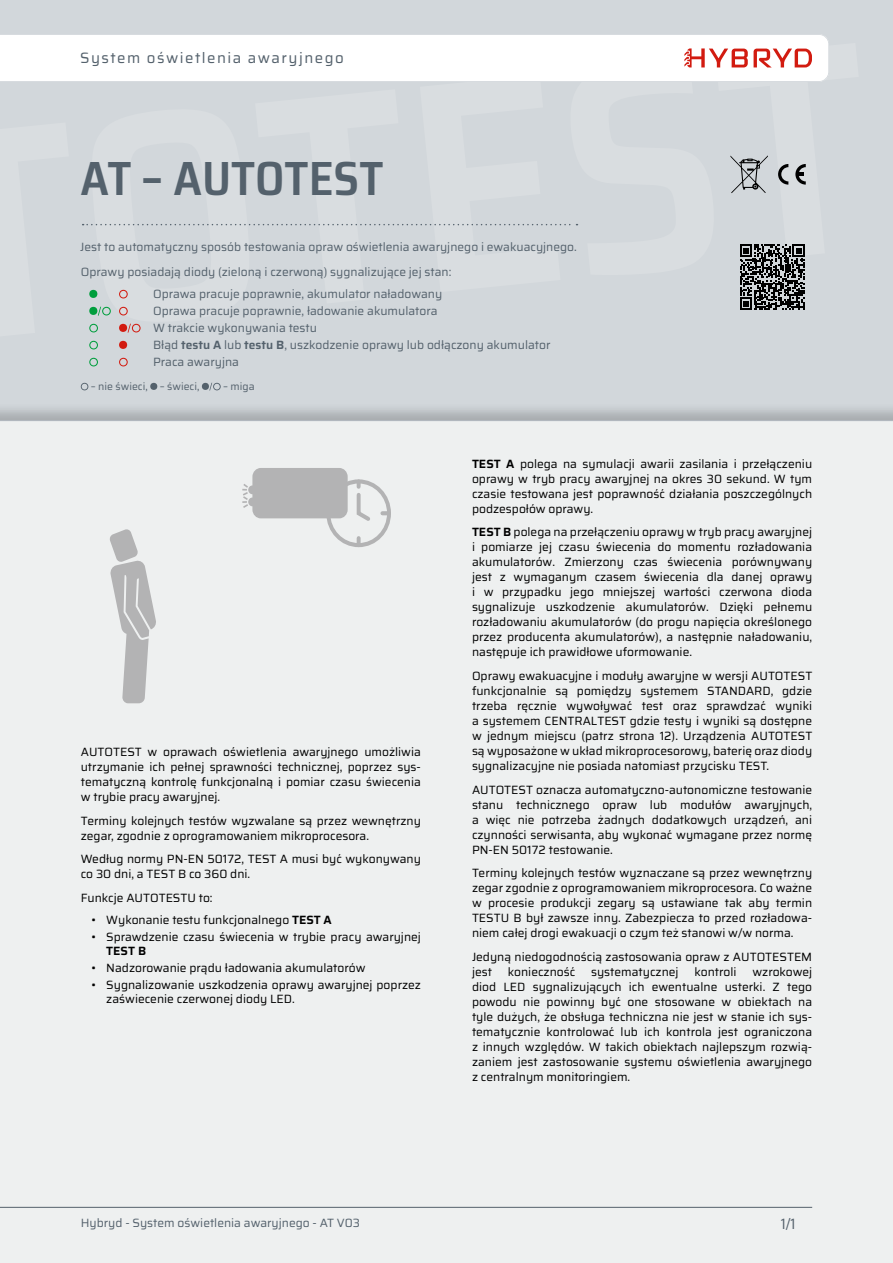
<style>
.page{position:relative;width:893px;height:1263px;background:#eef0f0}
.page>*{position:absolute;margin:0;border:0;box-sizing:border-box;transform-origin:0 0}
.t1{font:600 semi-condensed 48px "Saira";color:#54616c}
.t2{font:15px "Saira";letter-spacing:.1em;color:#54616c}
.t3{font:semi-condensed 15px "Saira";color:#54616c}
.t4{font:12px/15px "Saira";color:#000;text-align:justify}
.t5{font:12px/17px "Saira";color:#54616c}
.t6{font:600 12px "Saira";color:#000}
.t7{font:10.5px "Saira";color:#54616c}
.s1{font-weight:600}
</style>
<div class="page">
<div style="left:0;top:0;width:893px;height:421px;background:#d2d7db"></div>
<hr style="left:0;top:1207px;width:812px;height:1px;background:#54616c">
<svg style="left:0;top:34px;width:829px;height:48px;background:#fcf8f8"></svg>
<hr style="left:0;top:420px;width:893px;height:1px;background:#b3b9c1">
<svg style="left:83px;top:224px;width:494px;height:1px"></svg>
<svg style="left:89px;top:290px;width:8px;height:8px"></svg>
<svg style="left:119px;top:290px;width:9px;height:8px"></svg>
<svg style="left:89px;top:307px;width:22px;height:9px"></svg>
<svg style="left:119px;top:307px;width:9px;height:8px"></svg>
<svg style="left:89px;top:324px;width:9px;height:8px"></svg>
<svg style="left:119px;top:324px;width:22px;height:9px"></svg>
<svg style="left:89px;top:341px;width:9px;height:8px"></svg>
<svg style="left:119px;top:341px;width:8px;height:8px"></svg>
<svg style="left:89px;top:358px;width:9px;height:8px"></svg>
<svg style="left:119px;top:358px;width:9px;height:8px"></svg>
<svg style="left:81px;top:383px;width:7px;height:7px"></svg>
<svg style="left:150px;top:383px;width:7px;height:7px"></svg>
<svg style="left:202px;top:383px;width:19px;height:7px"></svg>
<div style="left:252px;top:468px;width:96px;height:50px;background:#b3b3b4;border-radius:9px"></div>
<div style="left:248px;top:485px;width:9px;height:9px;background:#b3b3b4;border-radius:50%"></div>
<div style="left:248px;top:497px;width:9px;height:9px;background:#b3b3b4;border-radius:50%"></div>
<svg style="left:242px;top:484px;width:8px;height:24px"></svg>
<svg style="left:382px;top:511px;width:4px;height:4px"></svg>
<div style="left:326px;top:479px;width:65px;height:68px;border:4px solid #b3b3b4;border-radius:50%"></div>
<svg style="left:355px;top:481px;width:19px;height:40px"></svg>
<svg style="left:357px;top:538px;width:4px;height:7px"></svg>
<svg style="left:328px;top:511px;width:3px;height:4px"></svg>
<svg style="left:110px;top:529px;width:46px;height:174px"></svg>
<svg style="left:730px;top:155px;width:38px;height:38px"></svg>
<svg style="left:778px;top:164px;width:10px;height:21px"></svg>
<svg style="left:795px;top:164px;width:11px;height:21px"></svg>
<svg style="left:740px;top:245px;width:65px;height:65px"></svg>
<p class="t2" style="left:80px;top:47px;width:265px">System oświetlenia awaryjnego</p>
<h1 class="t1" style="left:81px;top:142px;width:304px">AT – AUTOTEST</h1>
<p class="t5" style="left:80px;top:234px;width:498px;line-height:25px">Jest to automatyczny sposób testowania opraw oświetlenia awaryjnego i ewakuacyjnego.<br>Oprawy posiadają diody (zieloną i czerwoną) sygnalizujące jej stan:</p>
<p class="t5" style="left:153px;top:286px;width:399px">Oprawa pracuje poprawnie, akumulator naładowany<br>Oprawa pracuje poprawnie, ładowanie akumulatora<br>W trakcie wykonywania testu<br>Błąd <span class="s1">testu A</span> lub <span class="s1">testu B</span>, uszkodzenie oprawy lub odłączony akumulator Praca awaryjna</p>
<p class="t7" style="left:91px;top:379px;width:110px">– nie świeci, – świeci,</p>
<p class="t7" style="left:223px;top:379px;width:33px">– miga</p>
<p class="t4" style="left:81px;top:744px;width:342px">AUTOTEST w oprawach oświetlenia awaryjnego umożliwia utrzymanie ich pełnej sprawności technicznej, poprzez sys&shy;tematyczną kontrolę funkcjonalną i pomiar czasu świecenia w trybie pracy awaryjnej.</p>
<p class="t4" style="left:81px;top:813px;width:342px">Terminy kolejnych testów wyzwalane są przez wewnętrzny zegar, zgodnie z oprogramowaniem mikroprocesora.</p>
<p class="t4" style="left:81px;top:851px;width:342px">Według normy PN-EN 50172, TEST A musi być wykonywany co 30 dni, a TEST B co 360 dni.</p>
<p class="t4" style="left:81px;top:890px;width:133px">Funkcje AUTOTESTU to:</p>
<p class="t4" style="left:91px;top:912px;width:242px">• Wykonanie testu funkcjonalnego <span class="s1">TEST A</span></p>
<p class="t4" style="left:91px;top:929px;width:331px">• Sprawdzenie czasu świecenia w trybie pracy awaryjnej</p>
<p class="t6" style="left:106px;top:942px;width:41px">TEST B</p>
<p class="t4" style="left:91px;top:960px;width:276px">• Nadzorowanie prądu ładowania akumulatorów</p>
<p class="t4" style="left:106px;top:978px;width:316px;line-height:13.8px;text-indent:-15px">• Sygnalizowanie uszkodzenia oprawy awaryjnej poprzez zaświecenie czerwonej diody LED.</p>
<p class="t4" style="left:472px;top:456px;width:342px"><span class="s1">TEST A</span> polega na symulacji awarii zasilania i przełączeniu oprawy w tryb pracy awaryjnej na okres 30 sekund. W tym czasie testowana jest poprawność działania poszczególnych podzespołów oprawy.</p>
<p class="t4" style="left:472px;top:525px;width:342px"><span class="s1">TEST B</span> polega na przełączeniu oprawy w tryb pracy awaryjnej i pomiarze jej czasu świecenia do momentu rozładowania akumulatorów. Zmierzony czas świecenia porównywany jest z wymaganym czasem świecenia dla danej oprawy i w przypadku jego mniejszej wartości czerwona dioda sygnalizuje uszkodzenie akumulatorów. Dzięki pełnemu rozładowaniu akumulatorów (do progu napięcia określonego przez producenta akumulatorów), a następnie naładowaniu, następuje ich prawidłowe uformowanie.</p>
<p class="t4" style="left:472px;top:668px;width:342px">Oprawy ewakuacyjne i moduły awaryjne w wersji AUTOTEST funkcjonalnie są pomiędzy systemem STANDARD, gdzie trzeba ręcznie wywoływać test oraz sprawdzać wyniki a systemem CENTRALTEST gdzie testy i wyniki są dostępne w jednym miejscu (patrz strona 12). Urządzenia AUTOTEST są wyposażone w układ mikroprocesorowy, baterię oraz diody sygnalizacyjne nie posiada natomiast przycisku TEST.</p>
<p class="t4" style="left:472px;top:782px;width:342px">AUTOTEST oznacza automatyczno-autonomiczne testowanie stanu technicznego opraw lub modułów awaryjnych, a więc nie potrzeba żadnych dodatkowych urządzeń, ani czynności serwisanta, aby wykonać wymagane przez normę PN-EN 50172 testowanie.</p>
<p class="t4" style="left:472px;top:865px;width:342px">Terminy kolejnych testów wyznaczane są przez wewnętrzny zegar zgodnie z oprogramowaniem mikroprocesora. Co ważne w procesie produkcji zegary są ustawiane tak aby termin TESTU B był zawsze inny. Zabezpiecza to przed rozładowa&shy;niem całej drogi ewakuacji o czym też stanowi w/w norma.</p>
<p class="t4" style="left:472px;top:949px;width:342px">Jedyną niedogodnością zastosowania opraw z AUTOTESTEM jest</p>
<p class="t4" style="left:472px;top:964px;width:342px;text-indent:280px">wzrokowej diod LED sygnalizujących ich ewentualne usterki. Z tego powodu nie powinny być one stosowane w obiektach na tyle dużych, że obsługa techniczna nie jest w stanie ich sys&shy;tematycznie kontrolować lub ich kontrola jest ograniczona z innych względów. W takich obiektach najlepszym rozwią&shy;zaniem jest zastosowanie systemu oświetlenia awaryjnego z centralnym monitoringiem.</p>
<p class="t4" style="left:508px;top:964px;width:69px">konieczność</p>
<p class="t4" style="left:591px;top:964px;width:89px">systematycznej</p>
<p class="t4" style="left:694px;top:964px;width:44px">kontroli</p>
<p class="t5" style="left:81px;top:1214px;width:281px">Hybryd - System oświetlenia awaryjnego - AT V03</p>
<p class="t3" style="left:781px;top:1213px;width:16px">1/1</p>
</div>
